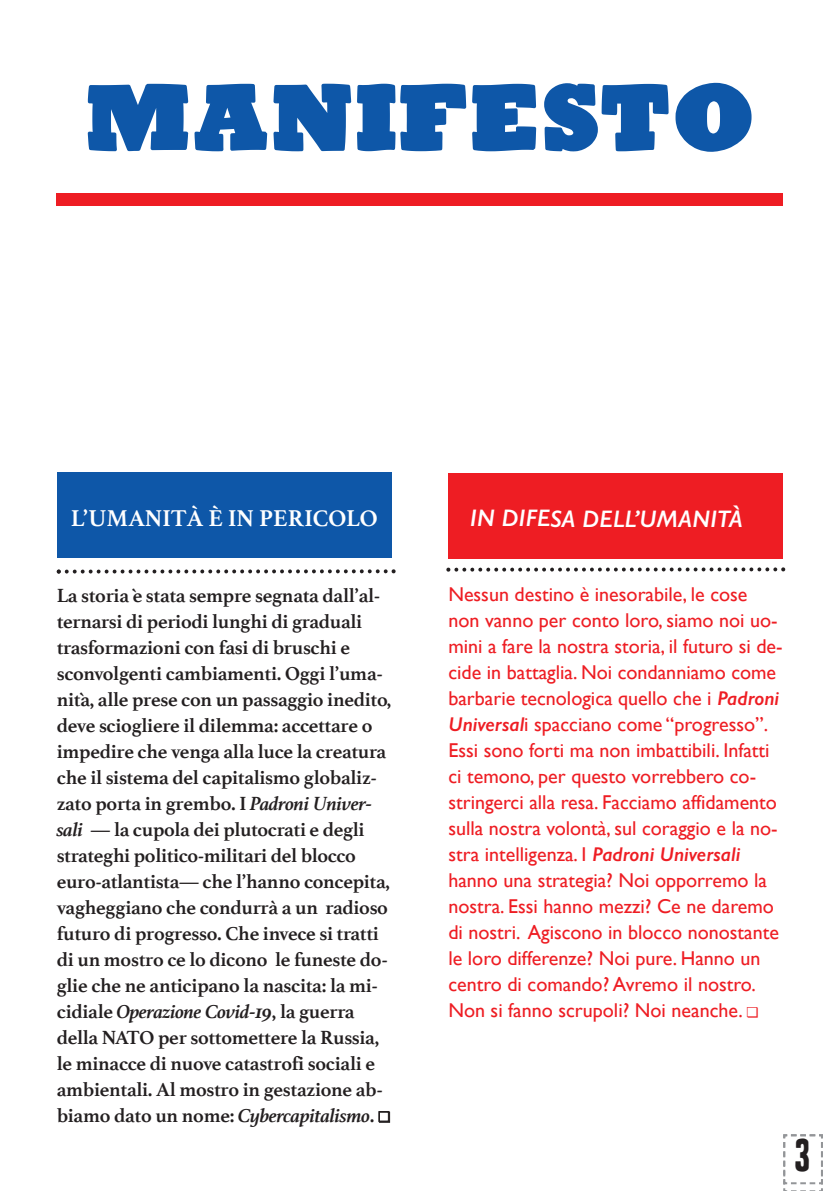
<style>
.page{position:relative;width:840px;height:1191px;background:#fff}
.page>*{position:absolute;margin:0;border:0;box-sizing:border-box;transform-origin:0 0}
.t1{font:96px "Big Slab Hammer";letter-spacing:.05em;color:#0e57a8}
.t2{font:40px "Headline One HPLHS";color:#231f20}
.t3{font:700 24px "Athelas";color:#fff}
.t4{font:italic 600 24px "Gill Sans";color:#fff}
.t5{font:700 20px/26px "Athelas";letter-spacing:-.015em;color:#231f20}
.t6{font:20px/26px "Gill Sans";color:#ee1d23}
.s1{font-style:italic}
.s2{font-family:"Menlo"}
.s3{font-weight:600;font-style:italic}
.s4{font-family:"Menlo";font-weight:700}
</style>
<div class="page">
<svg style="left:446px;top:567px;width:338px;height:4px"></svg>
<svg style="left:57px;top:569px;width:338px;height:4px"></svg>
<div style="left:57px;top:473px;width:334px;height:85px;background:#0e57a8"></div>
<div style="left:448px;top:473px;width:334px;height:85px;background:#ee1d23"></div>
<svg style="left:783px;top:1134px;width:40px;height:57px"></svg>
<div style="left:57px;top:193px;width:725px;height:13px;background:#ee1d23"></div>
<h1 class="t1" style="left:87px;top:57px;width:667px">MANIFESTO</h1>
<p class="t3" style="left:71px;top:505px;width:308px">L’UMANITÀ È IN PERICOLO</p>
<p class="t5" style="left:57px;top:582px;width:336px">La storia èstata sempre segnata dall’al&shy;ternarsi di periodi lunghi di graduali trasformazioni con fasi di bruschi e sconvolgenti cambiamenti. Oggi l’uma&shy;nita,̀alle prese con un passaggio inedito, deve sciogliere il dilemma: accettare o impedire che venga alla luce la creatura che il sistema del capitalismo globaliz&shy;zato porta in grembo. I <span class="s1">Padroni Univer&shy;sali</span> — la cupola dei plutocrati e degli strateghi politico-militari del blocco euro-atlantista— che l’hanno concepita, vagheggiano che condurrà a un radioso futuro di progresso. Che invece si tratti di un mostro ce lo dicono le funeste do&shy;glie che ne anticipano la nascita: la mi&shy;cidiale <span class="s1">Operazione Covid-19</span>, la guerra della NATO per sottomettere la Russia, le minacce di nuove catastrofi sociali e ambientali. Al mostro in gestazione ab&shy;biamo dato un nome: <span class="s1">Cybercapitalismo</span>. <span class="s2">❏</span></p>
<p class="t4" style="left:469px;top:504px;width:274px">IN DIFESA DELL’UMANITÀ</p>
<p class="t6" style="left:448px;top:581px;width:335px">Nessun destino è inesorabile, le cose non vanno per conto loro, siamo noi uo&shy;mini a fare la nostra storia, il futuro si de&shy;cide in battaglia. Noi condanniamo come barbarie tecnologica quello che i <span class="s3">Padroni Universal</span>i spacciano come “progresso”.<br>Essi sono forti ma non imbattibili. Infatti ci temono, per questo vorrebbero co&shy;stringerci alla resa. Facciamo affidamento sulla nostra volontà, sul coraggio e la no&shy;stra intelligenza. I <span class="s3">Padroni Universali </span>hanno una strategia? Noi opporremo la nostra. Essi hanno mezzi? Ce ne daremo di nostri. Agiscono in blocco nonostante le loro differenze? Noi pure. Hanno un centro di comando? Avremo il nostro.<br>Non si fanno scrupoli? Noi neanche. <span class="s4">❏</span></p>
<h2 class="t2" style="left:795px;top:1136px;width:17px">3</h2>
</div>
